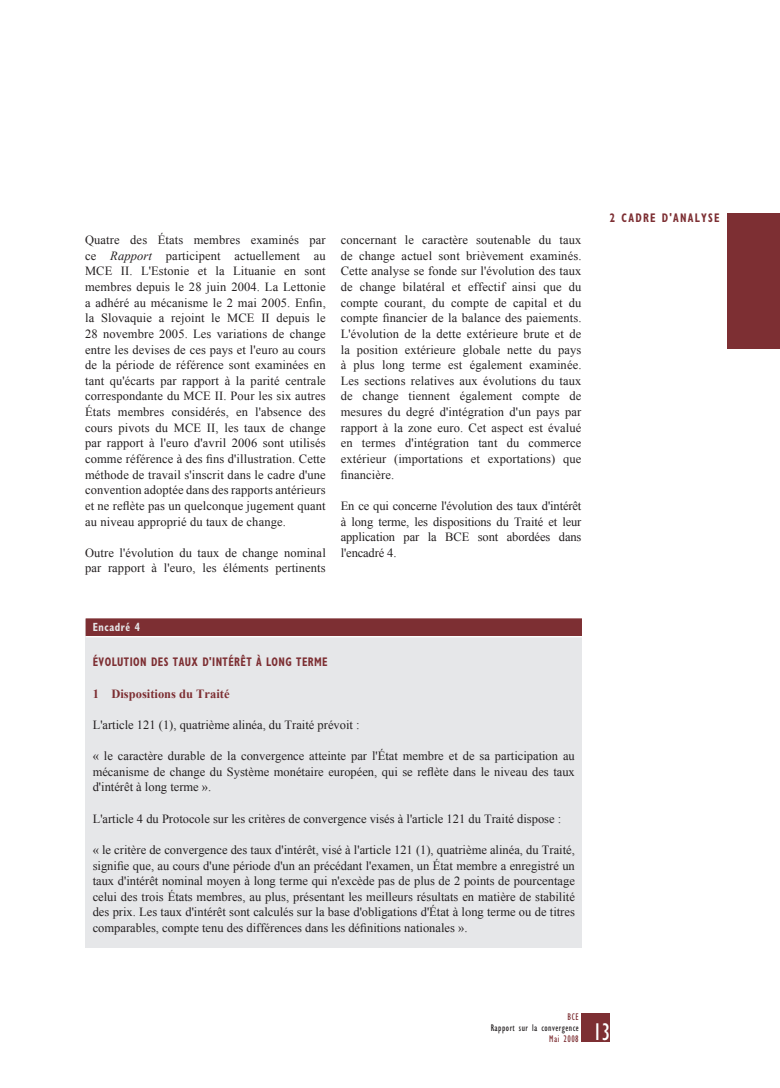
<style>
.page{position:relative;width:780px;height:1088px;background:#fff}
.page>*{position:absolute;margin:0;border:0;box-sizing:border-box;transform-origin:0 0}
.t1{font:condensed 25px "Gill Sans Myriad";color:#fff;scale:.95 1}
.t2{font:12.5px/15.6px "Times New Roman WGL";color:#231f20;text-align:justify}
.t3{font:700 condensed 12.5px "Gill Sans Myriad";letter-spacing:.12em;color:#7d2f33;scale:.85 1}
.t4{font:700 12.5px "Times New Roman WGL";color:#7d2f33}
.t5{font:700 condensed 11.88px "Gill Sans Myriad";letter-spacing:.06em;color:#e6e7e9;scale:.85 1}
.t6{font:condensed 10px "Gill Sans Myriad";letter-spacing:.05em;color:#231f20;scale:.95 1}
.t7{font:condensed 10px "Gill Sans Myriad";letter-spacing:.05em;color:#7d2f33;scale:.95 1}
.s1{font-style:italic}
</style>
<div class="page">
<div style="left:581px;top:1013px;width:28px;height:29px;background:#7d2f33"></div>
<div style="left:727px;top:213px;width:53px;height:136px;background:#7d2f33"></div>
<div style="left:86px;top:619px;width:496px;height:328px;background:#e6e7e9"></div>
<div style="left:86px;top:618px;width:496px;height:18px;background:#7d2f33"></div>
<hr style="left:86px;top:636px;width:496px;height:1px;background:#fff">
<p class="t2" style="left:85px;top:232px;width:242px">Quatre des États membres examinés par ce <span class="s1">Rapport</span> participent actuellement au MCE II. L'Estonie et la Lituanie en sont membres depuis le 28 juin 2004. La Lettonie a adhéré au mécanisme le 2 mai 2005. Enfin, la Slovaquie a rejoint le MCE II depuis le 28 novembre 2005. Les variations de change entre les devises de ces pays et l'euro au cours de la période de référence sont examinées en tant qu'écarts par rapport à la parité centrale correspondante du MCE II. Pour les six autres États membres considérés, en l'absence des cours pivots du MCE II, les taux de change par rapport à l'euro d'avril 2006 sont utilisés comme référence à des fins d'illustration. Cette méthode de travail s'inscrit dans le cadre d'une convention adoptée dans des rapports antérieurs et ne reflète pas un quelconque jugement quant au niveau approprié du taux de change.</p>
<p class="t2" style="left:85px;top:544px;width:242px">Outre l'évolution du taux de change nominal par rapport à l'euro, les éléments pertinents</p>
<p class="t2" style="left:341px;top:232px;width:242px">concernant le caractère soutenable du taux de change actuel sont brièvement examinés.<br>Cette analyse se fonde sur l'évolution des taux de change bilatéral et effectif ainsi que du compte courant, du compte de capital et du compte financier de la balance des paiements.<br>L'évolution de la dette extérieure brute et de la position extérieure globale nette du pays à plus long terme est également examinée.<br>Les sections relatives aux évolutions du taux de change tiennent également compte de mesures du degré d'intégration d'un pays par rapport à la zone euro. Cet aspect est évalué en termes d'intégration tant du commerce extérieur (importations et exportations) que financière.</p>
<p class="t2" style="left:341px;top:498px;width:242px">En ce qui concerne l'évolution des taux d'intérêt à long terme, les dispositions du Traité et leur application par la BCE sont abordées dans l'encadré 4.</p>
<p class="t5" style="left:93px;top:620px;width:57px">ENCADRÉ 4</p>
<p class="t3" style="left:93px;top:655px;width:15px">ÉVOLUTION</p>
<p class="t3" style="left:151px;top:655px;width:8px">DES</p>
<p class="t3" style="left:173px;top:655px;width:9px">TAUX</p>
<p class="t3" style="left:202px;top:655px;width:19px">D'INTÉR</p>
<p class="t3" style="left:240px;top:655px;width:39px">ÊT À LONG</p>
<p class="t3" style="left:296px;top:655px;width:9px">TERME</p>
<p class="t4" style="left:93px;top:685px;width:138px">1 Dispositions du Traité</p>
<p class="t2" style="left:93px;top:717px;width:268px">L'article 121 (1), quatrième alinéa, du Traité prévoit :</p>
<p class="t2" style="left:93px;top:748px;width:483px">« le caractère durable de la convergence atteinte par l'État membre et de sa participation au mécanisme de change du Système monétaire européen, qui se reflète dans le niveau des taux d'intérêt à long terme ».</p>
<p class="t2" style="left:93px;top:810px;width:470px">L'article 4 du Protocole sur les critères de convergence visés à l'article 121 du Traité dispose :</p>
<p class="t2" style="left:93px;top:842px;width:483px">« le critère de convergence des taux d'intérêt, visé à l'article 121 (1), quatrième alinéa, du Traité, signifie que, au cours d'une période d'un an précédant l'examen, un État membre a enregistré un taux d'intérêt nominal moyen à long terme qui n'excède pas de plus de 2 points de pourcentage celui des trois États membres, au plus, présentant les meilleurs résultats en matière de stabilité des prix. Les taux d'intérêt sont calculés sur la base d'obligations d'État à long terme ou de titres comparables, compte tenu des différences dans les définitions nationales ».</p>
<p class="t3" style="left:610px;top:210px;width:131px">2 CADRE D'ANALYSE</p>
<p class="t7" style="left:567px;top:1011px;width:13px">BCE</p>
<p class="t6" style="left:490px;top:1022px;width:94px">Rapport sur la convergence</p>
<p class="t7" style="left:549px;top:1032px;width:33px">Mai 2008</p>
<h1 class="t1" style="left:593px;top:1017px;width:20px">13</h1>
</div>
